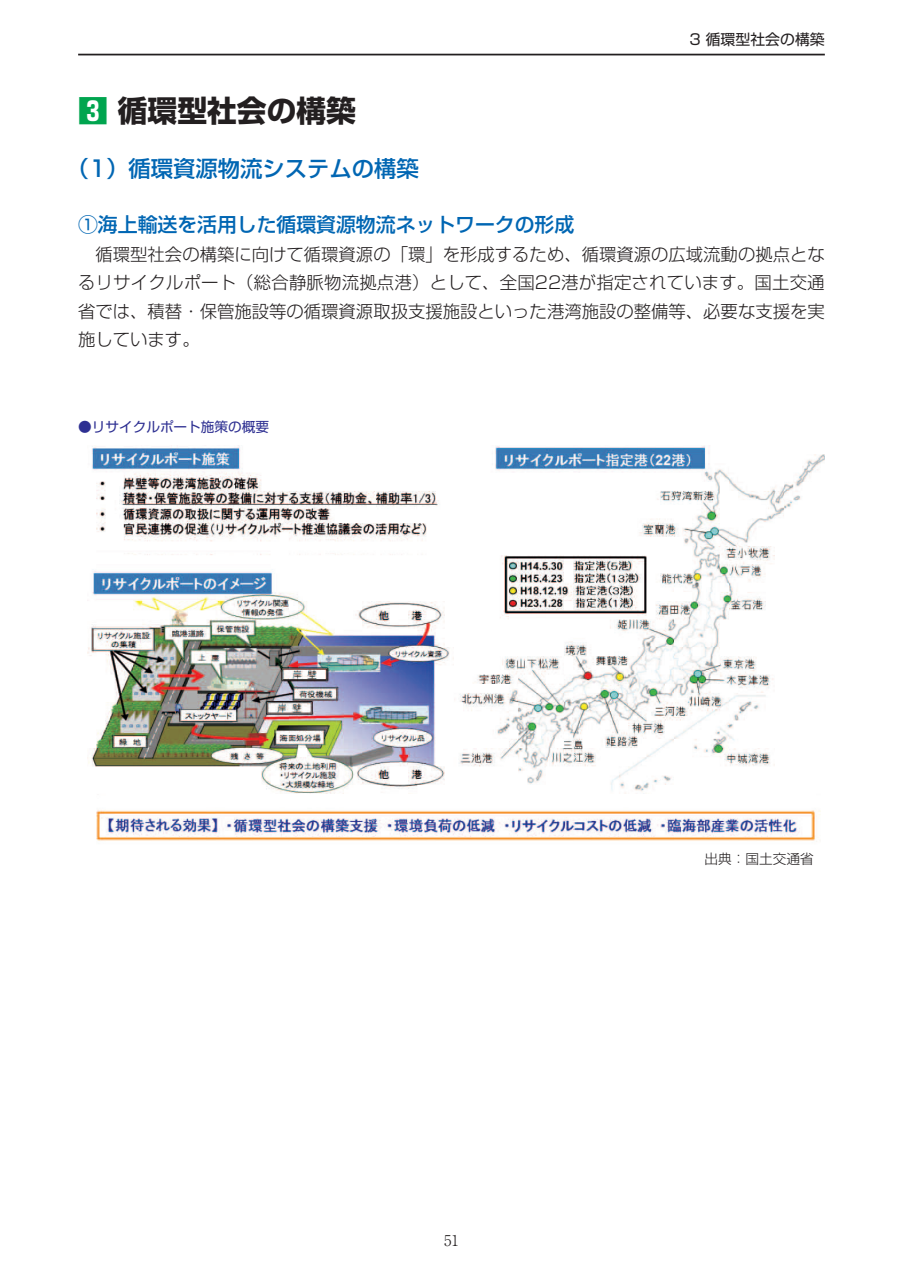
<style>
.page{position:relative;width:903px;height:1275px;background:#fff}
.page>*{position:absolute;margin:0;border:0;box-sizing:border-box;transform-origin:0 0}
._2{font:700 29.75px "Shin Go Pr 6";color:#231f20}
._3__1{font:500 22.4px "Shin Go Pr 6";color:#0166b3}
._5{font:500 19.78px "Shin Go Pr 6";color:#0166b3}
.t1{font:300 17.32px/28.5px "Shin Go Pr 6";color:#231f20;text-align:justify}
.t2{font:14.88px "Shin Go Pr 6";color:#231f20}
.t3{font:300 14.88px "Ryumin Pr 6";color:#231f20}
.キャプ{font:13.65px "Shin Go Pr 6";color:#2e3092}
.出典_資料{font:300 13.65px "Shin Go Pr 6";color:#231f20}
.s1{color:#00a54f}
</style>
<div class="page">
<img style="left:87px;top:445px;width:738px;height:396px">
<hr style="left:78px;top:54px;width:747px;height:1px;background:#231f20">
<p class="t2" style="left:689px;top:27px;width:137px">3 循環型社会の構築</p>
<p class="_2" style="left:78px;top:87px;width:279px"><span class="s1">3</span> 循環型社会の構築</p>
<p class="_3__1" style="left:67px;top:150px;width:353px">（1）循環資源物流システムの構築</p>
<p class="_5" style="left:78px;top:208px;width:498px">①海上輸送を活用した循環資源物流ネットワークの形成</p>
<p class="t1" style="left:78px;top:238px;width:748px">　循環型社会の構築に向けて循環資源の「環」を形成するため、循環資源の広域流動の拠点となるリサイクルポート（総合静脈物流拠点港）として、全国22港が指定されています。国土交通省では、積替・保管施設等の循環資源取扱支援施設といった港湾施設の整備等、必要な支援を実施しています。</p>
<p class="キャプ" style="left:78px;top:416px;width:192px">●リサイクルポート施策の概要</p>
<p class="t3" style="left:444px;top:1229px;width:16px">51</p>
<p class="出典_資料" style="left:704px;top:848px;width:111px">出典：国土交通省</p>
</div>
